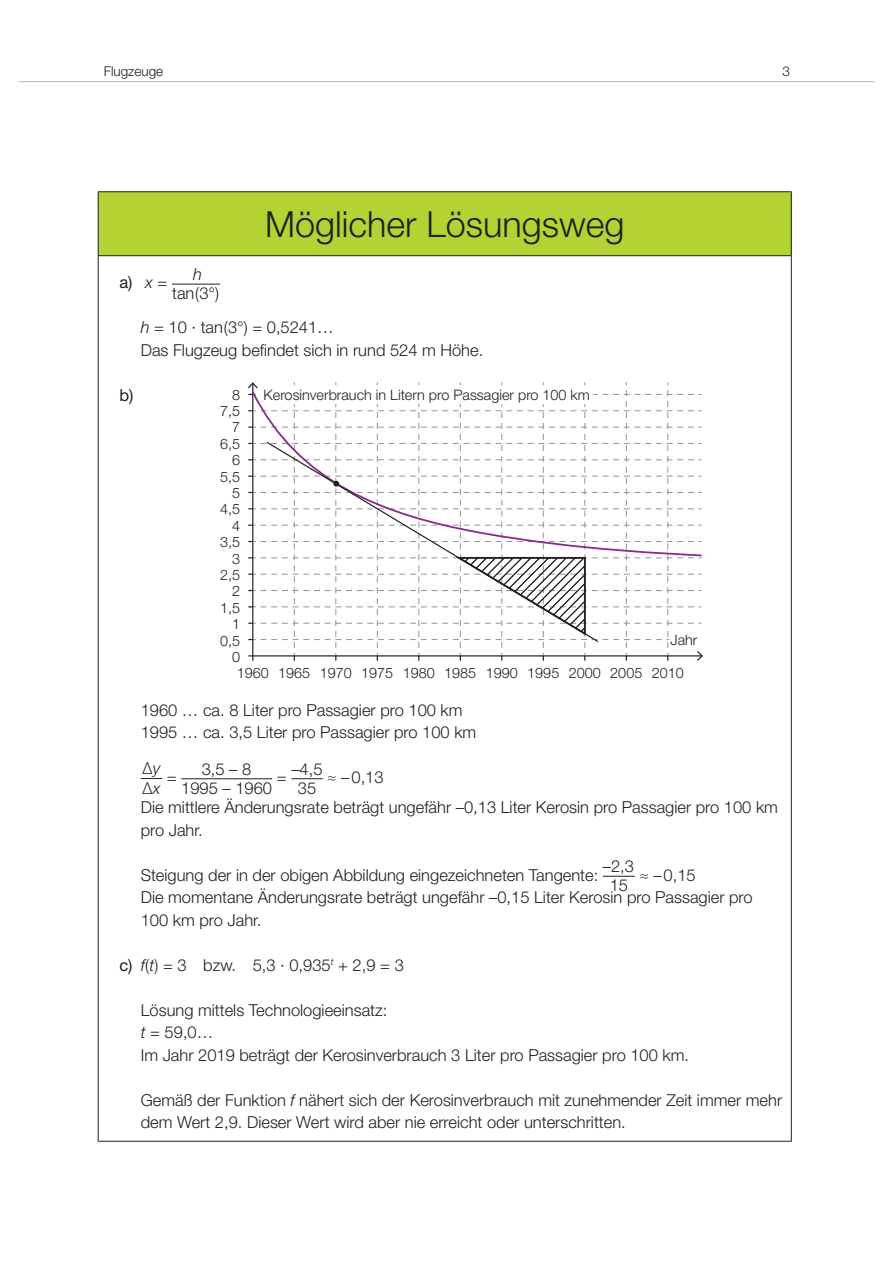
<style>
.page{position:relative;width:893px;height:1263px;background:#fff}
.page>*{position:absolute;margin:0;border:0;box-sizing:border-box;transform-origin:0 0}
.t1{font:300 36px "Helvetica Neue LT Std";color:#231f20}
.Aufzählung_a_b_c{font:300 16.5px/22.5px "Helvetica Neue LT Std";color:#231f20}
.Bruchstrich_unten{font:300 16.5px "Helvetica Neue LT Std";color:#231f20}
.Bruchstrich_normal{font:300 16.5px "Helvetica Neue LT Std";color:#231f20}
.Aufzählung_a_b_c-2{font:16.5px "Helvetica Neue LT Std";color:#231f20}
.Bruchstrich_normal-2{font:italic 300 16.5px "Helvetica Neue LT Std";color:#231f20}
.t2{font:300 14.4px/16.4px "Helvetica Neue LT Pro";color:#231f20;text-align:right}
.t3{font:300 13.5px "Helvetica Neue LT Std";color:#231f20}
.s1{color:#fff}
.s2{font-style:italic}
.s3{font-weight:300;font-style:italic}
.s4{font-weight:300}
.s5{font-weight:400}
</style>
<div class="page">
<hr style="left:18px;top:81px;width:856px;height:1px;background:#b3d234">
<div style="left:98px;top:192px;width:693px;height:64px;background:#b3d234"></div>
<hr style="left:98px;top:191px;width:694px;height:1px;background:#231f20">
<hr style="left:98px;top:192px;width:1px;height:63px;background:#231f20">
<hr style="left:791px;top:192px;width:1px;height:63px;background:#231f20">
<hr style="left:98px;top:255px;width:694px;height:1px;background:#231f20">
<hr style="left:98px;top:256px;width:1px;height:885px;background:#231f20">
<hr style="left:791px;top:256px;width:1px;height:885px;background:#231f20">
<hr style="left:98px;top:1141px;width:694px;height:1px;background:#231f20">
<hr style="left:172px;top:284px;width:48px;height:1px;background:#231f20">
<svg style="left:248px;top:382px;width:455px;height:279px"></svg>
<svg style="left:141px;top:778px;width:21px;height:1px"></svg>
<hr style="left:181px;top:778px;width:91px;height:1px;background:#231f20">
<hr style="left:291px;top:778px;width:32px;height:1px;background:#231f20">
<hr style="left:603px;top:876px;width:32px;height:1px;background:#231f20">
<p class="t3" style="left:104px;top:63px;width:61px">Flugzeuge</p>
<p class="t3" style="left:783px;top:63px;width:9px">3</p>
<p class="t1" style="left:265px;top:202px;width:361px">Möglicher Lösungsweg</p>
<p class="Bruchstrich_normal-2" style="left:193px;top:265px;width:27px">h <span class="s1">x</span></p>
<p class="Aufzählung_a_b_c" style="left:172px;top:282px;width:49px">tan(3°)</p>
<p class="Aufzählung_a_b_c" style="left:141px;top:316px;width:344px"><span class="s2">h</span> = 10 ∙ tan(3°) = 0,5241…<br>Das Flugzeug befindet sich in rund 524 m Höhe.</p>
<p class="Aufzählung_a_b_c-2" style="left:119px;top:273px;width:49px">a) <span class="s3">x</span> <span class="s4">=</span></p>
<p class="Aufzählung_a_b_c-2" style="left:119px;top:385px;width:16px">b)</p>
<p class="t2" style="left:264px;top:386px;width:328px">Kerosinverbrauch in Litern pro Passagier pro 100 km</p>
<p class="t2" style="left:232px;top:386px;width:10px">8</p>
<p class="t2" style="left:220px;top:402px;width:22px">7,5<br>7<br>6,5<br>6<br>5,5<br>5<br>4,5<br>4<br>3,5<br>3<br>2,5<br>2<br>1,5<br>1<br>0,5<br>0</p>
<p class="t2" style="left:670px;top:631px;width:28px">Jahr</p>
<p class="t2" style="left:237px;top:665px;width:448px">1960 1965 1970 1975 1980 1985 1990 1995 2000 2005 2010</p>
<p class="Aufzählung_a_b_c" style="left:141px;top:698px;width:337px">1960 … ca. 8 Liter pro Passagier pro 100 km<br>1995 … ca. 3,5 Liter pro Passagier pro 100 km</p>
<p class="Aufzählung_a_b_c" style="left:142px;top:756px;width:20px">Δ<span class="s2">y</span></p>
<p class="Aufzählung_a_b_c" style="left:142px;top:776px;width:20px">Δ<span class="s2">x</span></p>
<p class="Aufzählung_a_b_c" style="left:202px;top:757px;width:51px">3,5 – 8</p>
<p class="Bruchstrich_unten" style="left:181px;top:778px;width:92px">1995 – 1960</p>
<p class="Bruchstrich_normal" style="left:291px;top:759px;width:33px">–4,5</p>
<p class="Aufzählung_a_b_c" style="left:298px;top:776px;width:20px">35</p>
<p class="Aufzählung_a_b_c" style="left:141px;top:762px;width:639px;line-height:30px;text-indent:187px">≈ –0,13<br>Die mittlere Änderungsrate beträgt ungefähr –0,13 Liter Kerosin pro Passagier pro 100 km</p>
<p class="Aufzählung_a_b_c" style="left:141px;top:818px;width:64px">pro Jahr.</p>
<p class="Aufzählung_a_b_c" style="left:141px;top:863px;width:459px">Steigung der in der obigen Abbildung eingezeichneten Tangente:</p>
<p class="Aufzählung_a_b_c" style="left:167px;top:766px;width:11px">=</p>
<p class="Aufzählung_a_b_c" style="left:277px;top:766px;width:11px">=</p>
<p class="Bruchstrich_normal" style="left:603px;top:856px;width:33px">–2,3</p>
<p class="Aufzählung_a_b_c" style="left:610px;top:874px;width:20px">15</p>
<p class="Aufzählung_a_b_c" style="left:141px;top:863px;width:613px;text-indent:499px">≈ –0,15<br>Die momentane Änderungsrate beträgt ungefähr –0,15 Liter Kerosin pro Passagier pro<br>100 km pro Jahr.</p>
<p class="Aufzählung_a_b_c" style="left:119px;top:953px;width:286px"><span class="s5">c)</span> <span class="s2">f</span>(<span class="s2">t</span>) = 3 bzw. 5,3 · 0,935<sup>t</sup> + 2,9 = 3</p>
<p class="Aufzählung_a_b_c" style="left:141px;top:998px;width:550px">Lösung mittels Technologieeinsatz:<br><span class="s2">t</span> = 59,0…<br>Im Jahr 2019 beträgt der Kerosinverbrauch 3 Liter pro Passagier pro 100 km.</p>
<p class="Aufzählung_a_b_c" style="left:141px;top:1088px;width:643px">Gemäß der Funktion <span class="s2">f</span> nähert sich der Kerosinverbrauch mit zunehmender Zeit immer mehr dem Wert 2,9. Dieser Wert wird aber nie erreicht oder unterschritten.</p>
</div>
